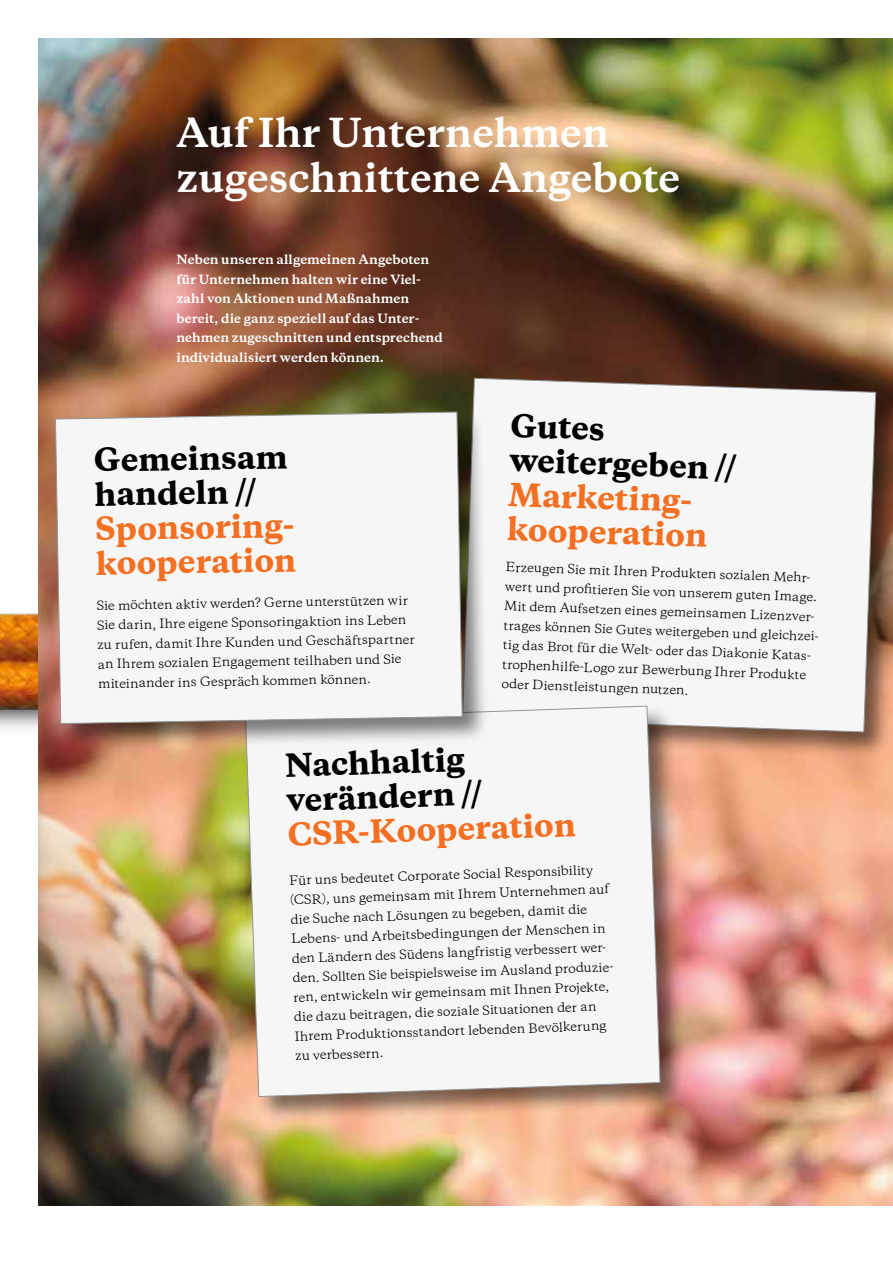
<style>
.page{position:relative;width:893px;height:1263px;background:#fff}
.page>*{position:absolute;margin:0;border:0;box-sizing:border-box;transform-origin:0 0}
.t1{font:700 37.5px/45px "Galaxie Copernicus";color:#fff}
.t2{font:800 30px/34.5px "Galaxie Copernicus";color:#f36f21}
.t3{font:800 30px/34.5px "Galaxie Copernicus";color:#000}
.t4{font:12px/19.5px "Galaxie Copernicus";color:#000}
.t5{font:700 12px/19.5px "Galaxie Copernicus";letter-spacing:.005em;color:#fff}
</style>
<div class="page">
<img style="left:0;top:613px;width:38px;height:116px">
<img style="left:38px;top:38px;width:855px;height:1167px">
<div style="left:461px;top:377px;width:432px;height:382px;background:#000;opacity:.5"></div>
<div style="left:462px;top:378px;width:414px;height:354px;background:#f6f6f6"></div>
<div style="left:244px;top:705px;width:443px;height:418px;background:#000;opacity:.5"></div>
<div style="left:245px;top:706px;width:415px;height:391px;background:#f6f6f6"></div>
<div style="left:54px;top:411px;width:435px;height:339px;background:#000;opacity:.5"></div>
<div style="left:55px;top:412px;width:408px;height:312px;background:#f6f6f6"></div>
<h1 class="t1" style="left:176px;top:110px;width:505px">Auf Ihr Unternehmen zugeschnittene Angebote</h1>
<p class="t5" style="left:176px;top:250px;width:268px">Neben unseren allgemeinen Angeboten für Unternehmen halten wir eine Viel&shy;zahl von Aktionen und Maßnahmen bereit, die ganz speziell auf das Unter&shy;nehmen zugeschnitten und entsprechend individualisiert werden können.</p>
<h2 class="t3" style="left:94px;top:443px;width:195px;rotate:-1deg">Gemeinsam handeln //</h2>
<h2 class="t2" style="left:95px;top:512px;width:204px;rotate:-1deg">Sponsoring&shy;kooperation</h2>
<p class="t4" style="left:96px;top:596px;width:319px;rotate:-1deg">Sie möchten aktiv werden? Gerne unterstützen wir Sie darin, Ihre eigene Sponsoringaktion ins Leben zu rufen, damit Ihre Kunden und Geschäftspartner an Ihrem sozialen Engagement teilhaben und Sie miteinander ins Gespräch kommen können.</p>
<h2 class="t3" style="left:511px;top:409px;width:229px;rotate:2deg">Gutes weitergeben //</h2>
<h2 class="t2" style="left:509px;top:478px;width:202px;rotate:2deg">Marketing&shy;kooperation</h2>
<p class="t4" style="left:506px;top:557px;width:319px;rotate:2deg">Erzeugen Sie mit Ihren Produkten sozialen Mehr&shy;wert und profi tieren Sie von unserem guten Image.<br>Mit dem Aufsetzen eines gemeinsamen Lizenzver&shy;trages können Sie Gutes weitergeben und gleichzei&shy;tig das Brot für die Welt- oder das Diakonie Katas&shy;trophenhilfe-Logo zur Bewerbung Ihrer Produkte oder Dienstleistungen nutzen.</p>
<h2 class="t3" style="left:285px;top:749px;width:198px;rotate:-2deg">Nachhaltig verändern //</h2>
<h2 class="t2" style="left:287px;top:818px;width:290px;rotate:-2deg">CSR-Kooperation</h2>
<p class="t4" style="left:289px;top:871px;width:325px;rotate:-2deg">Für uns bedeutet Corporate Social Responsibility (CSR), uns gemeinsam mit Ihrem Unternehmen auf die Suche nach Lösungen zu begeben, damit die Lebens- und Arbeitsbedingungen der Menschen in den Ländern des Südens langfristig verbessert wer&shy;den. Sollten Sie beispielsweise im Ausland produzie&shy;ren, entwickeln wir gemeinsam mit Ihnen Projekte, die dazu beitragen, die soziale Situationen der an Ihrem Produktionsstandort lebenden Bevölkerung zu verbessern.</p>
</div>
